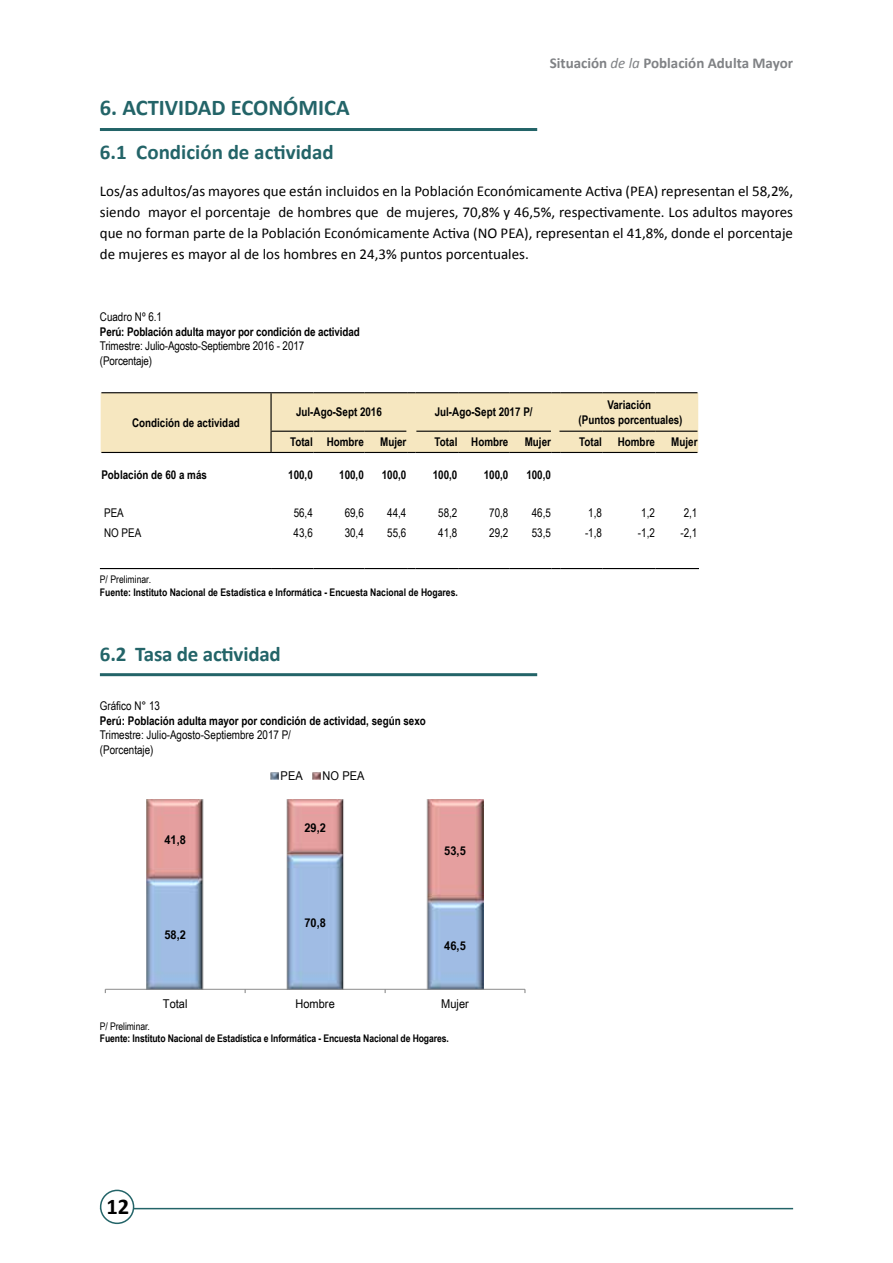
<style>
.page{position:relative;width:893px;height:1263px;background:#fff}
.page>*{position:absolute;margin:0;border:0;box-sizing:border-box;transform-origin:0 0}
.t1{font:700 22.5px "Calibri";color:#236468}
.t2{font:700 22.5px "Calibri";color:#000}
.t3{font:700 21px "Calibri";color:#236468}
.t4{font:15px/21px "Calibri";color:#000;text-align:justify}
.t5{font:700 15px "Calibri";color:#808285}
.t6{font:700 12.15px "Arial Narrow";color:#000;scale:1.11 1}
.t7{font:12.15px "Arial Narrow";color:#000;scale:1.11 1}
.t8{font:700 12px/14.4px "Arial Narrow";color:#000;text-align:center}
.t9{font:12px/14.4px "Arial Narrow";color:#000}
.t10{font:700 10.5px "Arial Narrow";letter-spacing:-.005em;color:#000}
.t11{font:10.5px "Arial Narrow";letter-spacing:-.005em;color:#000}
.s1{font-weight:400;font-style:italic}
</style>
<div class="page">
<hr style="left:100px;top:1208px;width:693px;height:1px;background:#236468">
<div style="left:101px;top:1190px;width:33px;height:33px;background:#fff;border-radius:50%"></div>
<div style="left:100px;top:1190px;width:34px;height:34px;border:2px solid #236468;border-radius:50%"></div>
<hr style="left:100px;top:128px;width:437px;height:3px;background:#236468">
<svg style="left:101px;top:392px;width:597px;height:61px;background:#eadcb7"></svg>
<hr style="left:560px;top:452px;width:43px;height:1px;background:#000">
<hr style="left:603px;top:452px;width:53px;height:1px;background:#000">
<hr style="left:656px;top:452px;width:41px;height:1px;background:#000">
<hr style="left:100px;top:568px;width:171px;height:1px;background:#000">
<hr style="left:271px;top:568px;width:43px;height:1px;background:#000">
<hr style="left:314px;top:568px;width:51px;height:1px;background:#000">
<hr style="left:365px;top:568px;width:42px;height:1px;background:#000">
<hr style="left:416px;top:568px;width:42px;height:1px;background:#000">
<hr style="left:458px;top:568px;width:51px;height:1px;background:#000">
<hr style="left:509px;top:568px;width:43px;height:1px;background:#000">
<hr style="left:560px;top:568px;width:43px;height:1px;background:#000">
<hr style="left:603px;top:568px;width:53px;height:1px;background:#000">
<hr style="left:656px;top:568px;width:43px;height:1px;background:#000">
<hr style="left:100px;top:673px;width:437px;height:3px;background:#236468">
<img style="left:147px;top:800px;width:337px;height:189px">
<hr style="left:105px;top:989px;width:420px;height:1px;background:#868686">
<svg style="left:270px;top:772px;width:8px;height:7px"></svg>
<svg style="left:312px;top:772px;width:8px;height:7px"></svg>
<p class="t5" style="left:550px;top:53px;width:245px">Situación <span class="s1">de la</span> Población Adulta Mayor</p>
<h1 class="t1" style="left:100px;top:93px;width:251px">6. ACTIVIDAD ECONÓMICA</h1>
<h2 class="t3" style="left:100px;top:139px;width:235px">6.1 Condición de actividad</h2>
<p class="t4" style="left:100px;top:181px;width:695px">Los/as adultos/as mayores que están incluidos en la Población Económicamente Activa (PEA) representan el 58,2%, siendo mayor el porcentaje de hombres que de mujeres, 70,8% y 46,5%, respectivamente. Los adultos mayores que no forman parte de la Población Económicamente Activa (NO PEA), representan el 41,8%, donde el porcentaje de mujeres es mayor al de los hombres en 24,3% puntos porcentuales.</p>
<p class="t9" style="left:100px;top:309px;width:64px">Cuadro Nº 6.1</p>
<p class="t8" style="left:100px;top:324px;width:261px">Perú: Población adulta mayor por condición de actividad</p>
<p class="t9" style="left:100px;top:338px;width:206px">Trimestre: Julio-Agosto-Septiembre 2016 - 2017 (Porcentaje)</p>
<p class="t8" style="left:132px;top:415px;width:109px">Condición de actividad</p>
<p class="t8" style="left:296px;top:404px;width:87px">Jul-Ago-Sept 2016</p>
<p class="t8" style="left:435px;top:404px;width:99px">Jul-Ago-Sept 2017 P/</p>
<p class="t8" style="left:579px;top:397px;width:105px">Variación<br>(Puntos porcentuales)</p>
<p class="t8" style="left:290px;top:434px;width:75px">Total Hombre</p>
<p class="t8" style="left:380px;top:434px;width:28px">Mujer</p>
<p class="t8" style="left:435px;top:434px;width:75px">Total Hombre</p>
<p class="t8" style="left:525px;top:434px;width:28px">Mujer</p>
<p class="t8" style="left:579px;top:434px;width:24px">Total</p>
<p class="t8" style="left:618px;top:434px;width:39px">Hombre</p>
<p class="t8" style="left:671px;top:434px;width:28px">Mujer</p>
<p class="t8" style="left:101px;top:467px;width:107px">Población de 60 a más</p>
<p class="t8" style="left:288px;top:467px;width:26px">100,0</p>
<p class="t8" style="left:339px;top:467px;width:26px">100,0</p>
<p class="t8" style="left:382px;top:467px;width:26px">100,0</p>
<p class="t8" style="left:433px;top:467px;width:26px">100,0</p>
<p class="t8" style="left:484px;top:467px;width:26px">100,0</p>
<p class="t8" style="left:526px;top:467px;width:26px">100,0</p>
<p class="t9" style="left:104px;top:505px;width:21px">PEA</p>
<p class="t9" style="left:294px;top:505px;width:21px">56,4</p>
<p class="t9" style="left:345px;top:505px;width:21px">69,6</p>
<p class="t9" style="left:387px;top:505px;width:21px">44,4</p>
<p class="t9" style="left:438px;top:505px;width:21px">58,2</p>
<p class="t9" style="left:489px;top:505px;width:21px">70,8</p>
<p class="t9" style="left:532px;top:505px;width:21px">46,5</p>
<p class="t9" style="left:588px;top:505px;width:15px">1,8</p>
<p class="t9" style="left:641px;top:505px;width:15px">1,2</p>
<p class="t9" style="left:684px;top:505px;width:15px">2,1</p>
<p class="t9" style="left:104px;top:525px;width:39px">NO PEA</p>
<p class="t9" style="left:294px;top:525px;width:21px">43,6</p>
<p class="t9" style="left:345px;top:525px;width:21px">30,4</p>
<p class="t9" style="left:387px;top:525px;width:21px">55,6</p>
<p class="t9" style="left:438px;top:525px;width:21px">41,8</p>
<p class="t9" style="left:489px;top:525px;width:21px">29,2</p>
<p class="t9" style="left:532px;top:525px;width:21px">53,5</p>
<p class="t9" style="left:585px;top:525px;width:18px">-1,8</p>
<p class="t9" style="left:638px;top:525px;width:18px">-1,2</p>
<p class="t9" style="left:680px;top:525px;width:18px">-2,1</p>
<p class="t11" style="left:100px;top:572px;width:53px">P/ Preliminar.</p>
<p class="t10" style="left:100px;top:584px;width:359px">Fuente: Instituto Nacional de Estadística e Informática - Encuesta Nacional de Hogares.</p>
<h2 class="t3" style="left:100px;top:641px;width:182px">6.2 Tasa de actividad</h2>
<p class="t9" style="left:100px;top:698px;width:62px">Gráfico N° 13</p>
<p class="t8" style="left:100px;top:713px;width:327px">Perú: Población adulta mayor por condición de actividad, según sexo</p>
<p class="t9" style="left:100px;top:727px;width:193px">Trimestre: Julio-Agosto-Septiembre 2017 P/ (Porcentaje)</p>
<p class="t6" style="left:164px;top:830px;width:21px">41,8</p>
<p class="t6" style="left:164px;top:925px;width:21px">58,2</p>
<p class="t7" style="left:281px;top:766px;width:21px">PEA</p>
<p class="t7" style="left:323px;top:766px;width:39px">NO PEA</p>
<p class="t6" style="left:304px;top:818px;width:21px">29,2</p>
<p class="t6" style="left:304px;top:913px;width:21px">70,8</p>
<p class="t6" style="left:444px;top:841px;width:21px">53,5</p>
<p class="t6" style="left:444px;top:936px;width:21px">46,5</p>
<p class="t7" style="left:163px;top:995px;width:24px">Total</p>
<p class="t7" style="left:295px;top:995px;width:37px">Hombre</p>
<p class="t7" style="left:441px;top:995px;width:26px">Mujer</p>
<p class="t11" style="left:100px;top:1018px;width:51px">P/ Preliminar.</p>
<p class="t10" style="left:100px;top:1030px;width:350px">Fuente: Instituto Nacional de Estadística e Informática - Encuesta Nacional de Hogares.</p>
<h1 class="t2" style="left:106px;top:1192px;width:24px">12</h1>
</div>
